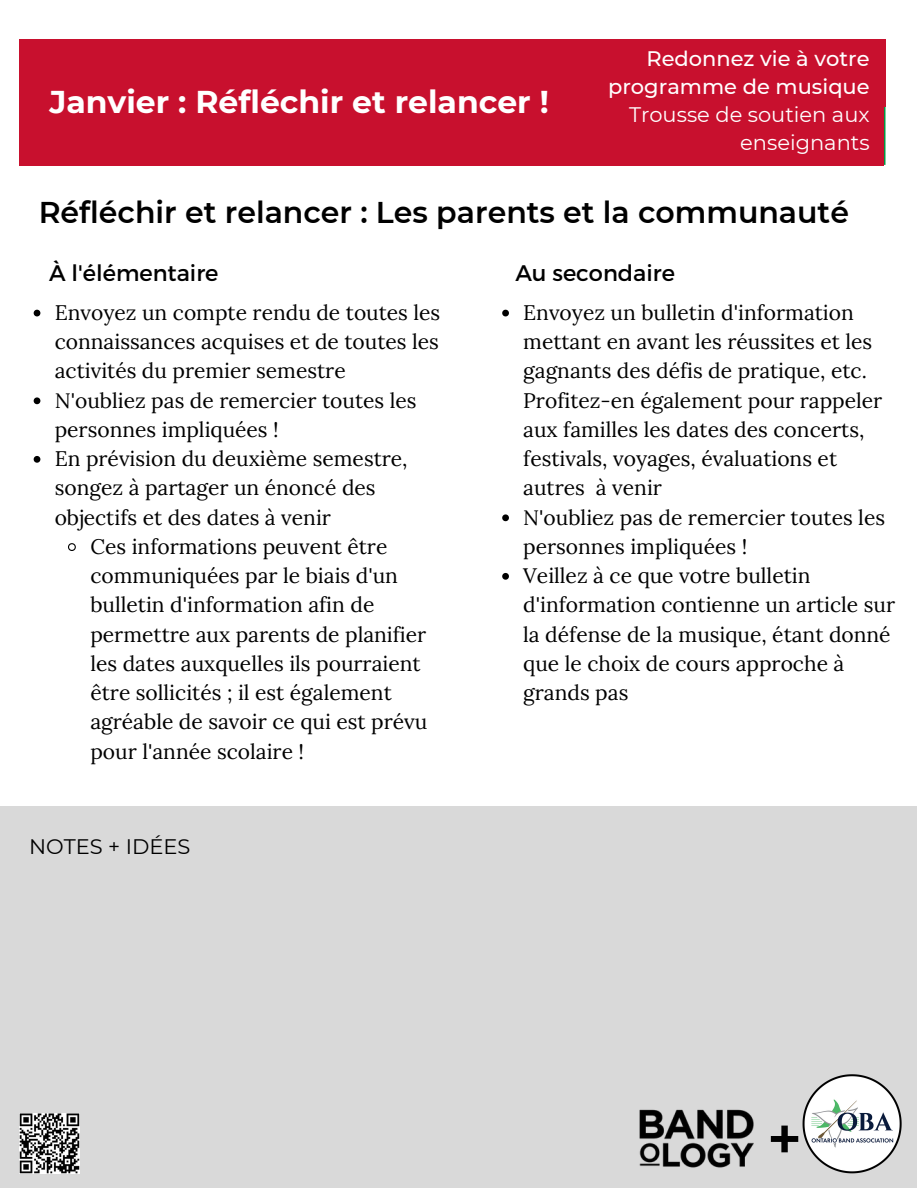
<style>
.page{position:relative;width:918px;height:1188px;background:#fff}
.page>*{position:absolute;margin:0;border:0;box-sizing:border-box;transform-origin:0 0}
.t1{font:600 59.4px "Montserrat";color:#000}
.t2{font:700 31.5px "Montserrat";color:#fff}
.t3{font:600 30px "Montserrat";color:#000}
.t4{font:22.5px "Montserrat";color:#000}
.t5{font:21px/29.2px "Lora";color:#000}
.t6{font:500 21px/28.2px "Montserrat";color:#fff;text-align:right}
.t7{font:21px/28.2px "Montserrat";color:#fff;text-align:right}
.t8{font:21px "Montserrat";color:#000}
</style>
<div class="page">
<div style="left:0;top:806px;width:917px;height:382px;background:#d9d9d9"></div>
<img style="left:802px;top:1075px;width:99px;height:99px">
<img style="left:639px;top:1109px;width:115px;height:59px">
<img style="left:19px;top:1114px;width:61px;height:59px">
<svg style="left:34px;top:310px;width:6px;height:6px"></svg>
<svg style="left:34px;top:397px;width:6px;height:7px"></svg>
<svg style="left:34px;top:456px;width:6px;height:7px"></svg>
<svg style="left:68px;top:543px;width:8px;height:8px"></svg>
<svg style="left:502px;top:310px;width:7px;height:6px"></svg>
<svg style="left:502px;top:514px;width:7px;height:7px"></svg>
<svg style="left:502px;top:573px;width:7px;height:7px"></svg>
<div style="left:19px;top:41px;width:865px;height:125px;background:#c8102e"></div>
<div style="left:19px;top:39px;width:866px;height:68px;background:#c8102e"></div>
<h2 class="t2" style="left:49px;top:83px;width:501px">Janvier : Réfléchir et relancer !</h2>
<p class="t6" style="left:608px;top:44px;width:263px">Redonnez vie à votre programme de musique</p>
<p class="t7" style="left:629px;top:101px;width:242px">Trousse de soutien aux enseignants</p>
<h3 class="t3" style="left:39px;top:194px;width:812px">Réfléchir et relancer : Les parents et la communauté</h3>
<p class="t4" style="left:49px;top:258px;width:171px">À l'élémentaire</p>
<p class="t4" style="left:515px;top:258px;width:161px">Au secondaire</p>
<p class="t5" style="left:55px;top:298px;width:387px">Envoyez un compte rendu de toutes les</p>
<p class="t5" style="left:55px;top:327px;width:386px">connaissances acquises et de toutes les</p>
<p class="t5" style="left:55px;top:356px;width:293px">activités du premier semestre</p>
<p class="t5" style="left:55px;top:385px;width:363px">N'oubliez pas de remercier toutes les</p>
<p class="t5" style="left:55px;top:415px;width:226px">personnes impliquées !</p>
<p class="t5" style="left:55px;top:444px;width:354px">En prévision du deuxième semestre,</p>
<p class="t5" style="left:55px;top:473px;width:322px">songez à partager un énoncé des</p>
<p class="t5" style="left:55px;top:502px;width:278px">objectifs et des dates à venir</p>
<p class="t5" style="left:90px;top:532px;width:299px">Ces informations peuvent être</p>
<p class="t5" style="left:90px;top:561px;width:309px">communiquées par le biais d'un</p>
<p class="t5" style="left:90px;top:590px;width:285px">bulletin d'information afin de</p>
<p class="t5" style="left:90px;top:619px;width:337px">permettre aux parents de planifier</p>
<p class="t5" style="left:90px;top:649px;width:332px">les dates auxquelles ils pourraient</p>
<p class="t5" style="left:90px;top:678px;width:303px">être sollicités ; il est également</p>
<p class="t5" style="left:90px;top:707px;width:338px">agréable de savoir ce qui est prévu</p>
<p class="t5" style="left:90px;top:736px;width:215px">pour l'année scolaire !</p>
<p class="t8" style="left:29px;top:834px;width:163px">NOTES + IDÉES</p>
<p class="t5" style="left:523px;top:298px;width:373px">Envoyez un bulletin d'information mettant en avant les réussites et les gagnants des défis de pratique, etc.<br>Profitez-en également pour rappeler aux familles les dates des concerts, festivals, voyages, évaluations et autres à venir<br>N'oubliez pas de remercier toutes les personnes impliquées !<br>Veillez à ce que votre bulletin d'information contienne un article sur la défense de la musique, étant donné que le choix de cours approche à grands pas</p>
<h1 class="t1" style="left:767px;top:1102px;width:37px">+</h1>
</div>
